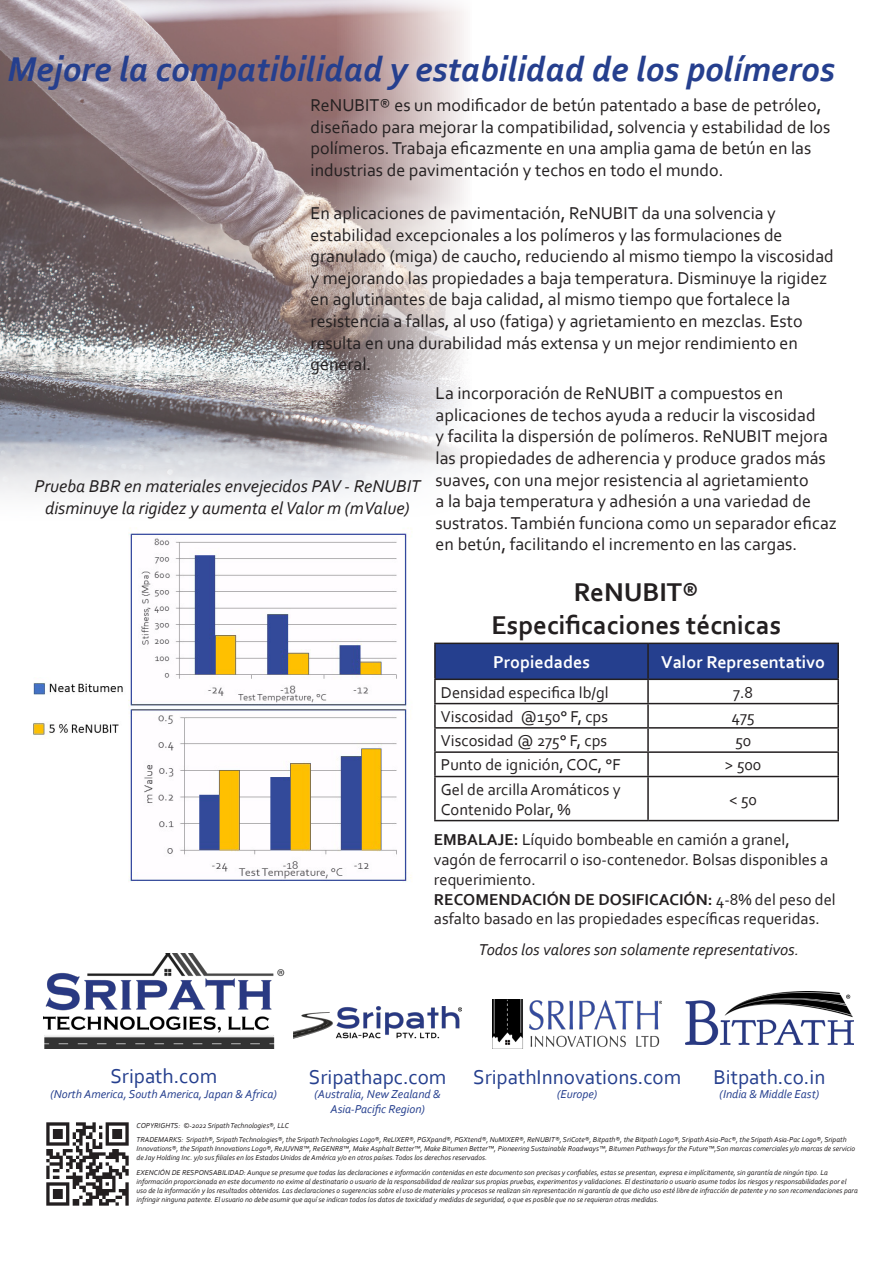
<style>
.page{position:relative;width:893px;height:1263px;background:#fff}
.page>*{position:absolute;margin:0;border:0;box-sizing:border-box;transform-origin:0 0}
.t1{font:italic 700 36px "Corbel";color:#253f8e}
.t2{font:700 27px "Corbel";color:#231f20}
.t3{font:21px "Corbel";color:#253f8e}
.t4{font:18px/21.6px "Corbel";color:#231f20}
.t5{font:italic 18px/21.6px "Corbel";color:#231f20;text-align:center}
.t6{font:700 18px "Corbel";color:#fff}
.t7{font:16.5px/19.8px "Corbel";color:#231f20}
.t8{font:italic 16.5px "Corbel";color:#231f20}
.t9{font:italic 12px "Corbel";color:#253f8e}
.t10{font:italic 7.5px/9px "Corbel";color:#231f20}
.s1{font-weight:700}
</style>
<div class="page">
<img style="left:0;top:0;width:464px;height:498px">
<img style="left:33px;top:682px;width:90px;height:55px">
<div style="left:436px;top:644px;width:401px;height:34px;background:#253f8e"></div>
<svg style="left:436px;top:680px;width:401px;height:140px"></svg>
<hr style="left:434px;top:643px;width:214px;height:1px;background:#231f20">
<hr style="left:434px;top:644px;width:2px;height:34px;background:#231f20">
<hr style="left:648px;top:643px;width:191px;height:1px;background:#231f20">
<hr style="left:647px;top:644px;width:2px;height:34px;background:#231f20">
<hr style="left:837px;top:644px;width:2px;height:34px;background:#231f20">
<hr style="left:434px;top:678px;width:214px;height:2px;background:#231f20">
<hr style="left:434px;top:680px;width:2px;height:23px;background:#231f20">
<hr style="left:648px;top:678px;width:191px;height:2px;background:#231f20">
<hr style="left:647px;top:680px;width:2px;height:23px;background:#231f20">
<hr style="left:837px;top:680px;width:2px;height:23px;background:#231f20">
<hr style="left:434px;top:703px;width:214px;height:1px;background:#231f20">
<hr style="left:434px;top:704px;width:2px;height:23px;background:#231f20">
<hr style="left:648px;top:703px;width:191px;height:1px;background:#231f20">
<hr style="left:647px;top:704px;width:2px;height:23px;background:#231f20">
<hr style="left:837px;top:704px;width:2px;height:23px;background:#231f20">
<hr style="left:434px;top:727px;width:214px;height:2px;background:#231f20">
<hr style="left:434px;top:729px;width:2px;height:22px;background:#231f20">
<hr style="left:648px;top:727px;width:191px;height:2px;background:#231f20">
<hr style="left:647px;top:729px;width:2px;height:22px;background:#231f20">
<hr style="left:837px;top:729px;width:2px;height:22px;background:#231f20">
<hr style="left:434px;top:751px;width:214px;height:2px;background:#231f20">
<hr style="left:434px;top:753px;width:2px;height:23px;background:#231f20">
<hr style="left:648px;top:751px;width:191px;height:2px;background:#231f20">
<hr style="left:647px;top:753px;width:2px;height:23px;background:#231f20">
<hr style="left:837px;top:753px;width:2px;height:23px;background:#231f20">
<hr style="left:434px;top:776px;width:214px;height:1px;background:#231f20">
<hr style="left:434px;top:777px;width:2px;height:43px;background:#231f20">
<hr style="left:648px;top:776px;width:191px;height:1px;background:#231f20">
<hr style="left:647px;top:777px;width:2px;height:43px;background:#231f20">
<hr style="left:837px;top:777px;width:2px;height:43px;background:#231f20">
<hr style="left:434px;top:820px;width:214px;height:1px;background:#231f20">
<hr style="left:648px;top:820px;width:191px;height:1px;background:#231f20">
<img style="left:128px;top:528px;width:284px;height:354px">
<img style="left:43px;top:954px;width:241px;height:94px">
<img style="left:293px;top:1007px;width:169px;height:32px">
<img style="left:493px;top:999px;width:168px;height:49px">
<img style="left:685px;top:991px;width:169px;height:54px">
<img style="left:46px;top:1122px;width:83px;height:84px">
<p class="t1" style="left:7px;top:46px;width:829px">Mejore la compatibilidad y estabilidad de los polímeros</p>
<p class="t4" style="left:311px;top:94px;width:521px">ReNUBIT® es un modificador de betún patentado a base de petróleo, diseñado para mejorar la compatibilidad, solvencia y estabilidad de los polímeros. Trabaja eficazmente en una amplia gama de betún en las industrias de pavimentación y techos en todo el mundo.</p>
<p class="t4" style="left:311px;top:202px;width:525px">En aplicaciones de pavimentación, ReNUBIT da una solvencia y estabilidad excepcionales a los polímeros y las formulaciones de granulado (miga) de caucho, reduciendo al mismo tiempo la viscosidad y mejorando las propiedades a baja temperatura. Disminuye la rigidez en aglutinantes de baja calidad, al mismo tiempo que fortalece la resistencia a fallas, al uso (fatiga) y agrietamiento en mezclas. Esto resulta en una durabilidad más extensa y un mejor rendimiento en general.</p>
<p class="t5" style="left:34px;top:475px;width:388px">Prueba BBR en materiales envejecidos PAV - ReNUBIT disminuye la rigidez y aumenta el Valor m (mValue)</p>
<p class="t4" style="left:436px;top:382px;width:403px">La incorporación de ReNUBIT a compuestos en aplicaciones de techos ayuda a reducir la viscosidad<br>y facilita la dispersión de polímeros. ReNUBIT mejora las propiedades de adherencia y produce grados más suaves, con una mejor resistencia al agrietamiento<br>a la baja temperatura y adhesión a una variedad de sustratos. También funciona como un separador eficaz en betún, facilitando el incremento en las cargas.</p>
<p class="t2" style="left:574px;top:575px;width:127px">ReNUBIT®</p>
<p class="t2" style="left:492px;top:608px;width:291px">Especificaciones técnicas</p>
<p class="t6" style="left:493px;top:651px;width:98px">Propiedades</p>
<p class="t6" style="left:661px;top:651px;width:165px">Valor Representativo</p>
<p class="t7" style="left:441px;top:682px;width:169px">Densidad especifica lb/gl</p>
<p class="t7" style="left:733px;top:682px;width:21px">7.8</p>
<p class="t7" style="left:441px;top:706px;width:169px">Viscosidad @150° F, cps</p>
<p class="t7" style="left:732px;top:706px;width:25px">475</p>
<p class="t7" style="left:441px;top:730px;width:168px">Viscosidad @ 275° F, cps</p>
<p class="t7" style="left:735px;top:730px;width:18px">50</p>
<p class="t7" style="left:441px;top:755px;width:181px">Punto de ignición, COC, °F</p>
<p class="t7" style="left:725px;top:755px;width:38px">&gt; 500</p>
<p class="t7" style="left:441px;top:779px;width:181px">Gel de arcilla Aromáticos y<br>Contenido Polar, %</p>
<p class="t7" style="left:729px;top:789px;width:29px">&lt; 50</p>
<p class="t7" style="left:434px;top:829px;width:396px"><span class="s1">EMBALAJE:</span> Líquido bombeable en camión a granel, vagón de ferrocarril o iso-contenedor. Bolsas disponibles a requerimiento.</p>
<p class="t7" style="left:434px;top:889px;width:403px"><span class="s1">RECOMENDACIÓN DE DOSIFICACIÓN:</span> 4-8% del peso del asfalto basado en las propiedades específicas requeridas.</p>
<p class="t8" style="left:479px;top:939px;width:322px">Todos los valores son solamente representativos.</p>
<p class="t3" style="left:110px;top:1063px;width:108px">Sripath.com</p>
<p class="t9" style="left:50px;top:1086px;width:228px">(North America, South America, Japan &amp; Africa)</p>
<p class="t3" style="left:309px;top:1064px;width:139px">Sripathapc.com</p>
<p class="t9" style="left:315px;top:1087px;width:128px">(Australia, New Zealand &amp;</p>
<p class="t9" style="left:330px;top:1101px;width:96px">Asia-Pacific Region)</p>
<p class="t3" style="left:473px;top:1064px;width:210px">SripathInnovations.com</p>
<p class="t9" style="left:557px;top:1087px;width:42px">(Europe)</p>
<p class="t3" style="left:713px;top:1064px;width:113px">Bitpath.co.in</p>
<p class="t9" style="left:720px;top:1087px;width:101px">(India &amp; Middle East)</p>
<p class="t10" style="left:137px;top:1120px;width:154px">COPYRIGHTS: ©-2022 Sripath Technologies®, LLC</p>
<p class="t10" style="left:137px;top:1135px;width:720px">TRADEMARKS: Sripath®, Sripath Technologies®, the Sripath Technologies Logo®, ReLIXER®, PGXpand®, PGXtend®, NuMIXER®, ReNUBIT®, SriCote®, Bitpath®, the Bitpath Logo®, Sripath Asia-Pac®, the Sripath Asia-Pac Logo®, Sripath<br>Innovations®, the Sripath Innovations Logo®, ReJUVN8™, ReGENR8™, Make Asphalt Better™, Make Bitumen Better™, Pioneering Sustainable Roadways™, Bitumen Pathways for the Future™,Son marcas comerciales y/o marcas de servicio de Jay Holding Inc. y/o sus filiales en los Estados Unidos de América y/o en otros países. Todos los derechos reservados.</p>
<p class="t10" style="left:137px;top:1167px;width:723px">EXENCIÓN DE RESPONSABILIDAD: Aunque se presume que todas las declaraciones e información contenidas en este documento son precisas y confiables, estas se presentan, expresa e implícitamente, sin garantía de ningún tipo. La información proporcionada en este documento no exime al destinatario o usuario de la responsabilidad de realizar sus propias pruebas, experimentos y validaciones. El destinatario o usuario asume todos los riesgos y responsabilidades por el uso de la información y los resultados obtenidos. Las declaraciones o sugerencias sobre el uso de materiales y procesos se realizan sin representación ni garantía de que dicho uso esté libre de infracción de patente y no son recomendaciones para infringir ninguna patente. El usuario no debe asumir que aquí se indican todos los datos de toxicidad y medidas de seguridad, o que es posible que no se requieran otras medidas.</p>
</div>
